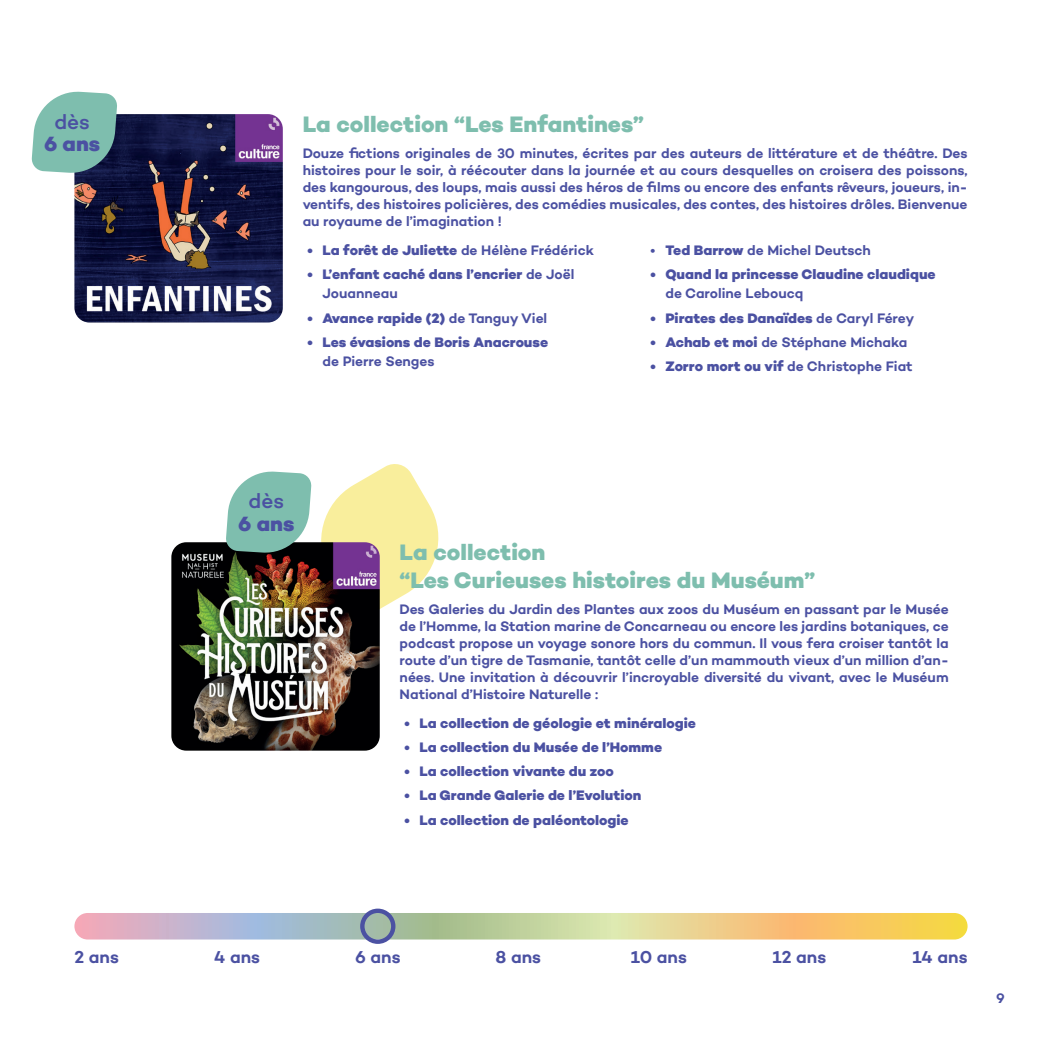
<style>
.page{position:relative;width:1042px;height:1042px;background:#fff}
.page>*{position:absolute;margin:0;border:0;box-sizing:border-box;transform-origin:0 0}
.Titre_podcast{font:800 22.75px/27.3px "Campton";color:#7ebeae}
.t1{font:800 21px "Campton";color:#4b51a2}
.t2{font:500 21px "Campton";color:#4b51a2}
.t3{font:600 17.5px "Campton";color:#4b51a2}
.Texte_standard{font:600 14px/16.8px "Campton";color:#4b51a2;text-align:justify}
.t4{font:800 14px/19.2px "Campton";color:#4b51a2}
.s1{font-weight:600}
.s2{font-weight:800}
</style>
<div class="page">
<svg style="left:74px;top:913px;width:893px;height:26px;background:#d0c49b"></svg>
<img style="left:74px;top:114px;width:209px;height:208px">
<img style="left:171px;top:542px;width:209px;height:208px">
<svg style="left:31px;top:91px;width:86px;height:83px;background:#84b8ae"></svg>
<svg style="left:225px;top:464px;width:214px;height:153px"></svg>
<div style="left:360px;top:908px;width:35px;height:36px;border:4px solid #4b51a2;border-radius:50%"></div>
<p class="t2" style="left:54px;top:108px;width:37px">dès</p>
<p class="t1" style="left:44px;top:130px;width:58px">6 ans</p>
<p class="Titre_podcast" style="left:303px;top:110px;width:343px">La collection “Les Enfantines”</p>
<p class="Texte_standard" style="left:303px;top:145px;width:666px">Douze fictions originales de 30 minutes, écrites par des auteurs de littérature et de théâtre. Des histoires pour le soir, à réécouter dans la journée et au cours desquelles on croisera des poissons, des kangourous, des loups, mais aussi des héros de films ou encore des enfants rêveurs, joueurs, in&shy;ventifs, des histoires policières, des comédies musicales, des contes, des histoires drôles. Bienvenue au royaume de l’imagination !</p>
<p class="t4" style="left:308px;top:240px;width:288px">• La forêt de Juliette <span class="s1">de Hélène Frédérick</span></p>
<p class="t4" style="left:322px;top:265px;width:253px;text-indent:-15px">• L’enfant caché dans l’encrier <span class="s1">de Joël<br>Jouanneau</span></p>
<p class="t4" style="left:308px;top:308px;width:241px">• Avance rapide (2) <span class="s1">de Tanguy Viel</span></p>
<p class="t4" style="left:322px;top:332px;width:227px;text-indent:-15px">• Les évasions de Boris Anacrouse <span class="s1">de Pierre Senges</span></p>
<p class="Texte_standard" style="left:650px;top:241px;width:222px">• <span class="s2">Ted Barrow</span> de Michel Deutsch</p>
<p class="t4" style="left:665px;top:265px;width:272px;text-indent:-15px">• Quand la princesse Claudine claudique <span class="s1">de Caroline Leboucq</span></p>
<p class="t4" style="left:650px;top:308px;width:265px">• Pirates des Danaïdes <span class="s1">de Caryl Férey</span></p>
<p class="Texte_standard" style="left:650px;top:333px;width:258px"><span class="s2">• Achab et moi</span> de Stéphane Michaka</p>
<p class="Texte_standard" style="left:650px;top:357px;width:264px"><span class="s2">• Zorro mort ou vif</span> de Christophe Fiat</p>
<p class="t2" style="left:249px;top:488px;width:37px">dès</p>
<p class="t1" style="left:238px;top:510px;width:58px">6 ans</p>
<p class="Titre_podcast" style="left:400px;top:539px;width:417px">La collection<br>“Les Curieuses histoires du Muséum”</p>
<p class="Texte_standard" style="left:400px;top:601px;width:551px">Des Galeries du Jardin des Plantes aux zoos du Muséum en passant par le Musée de l’Homme, la Station marine de Concarneau ou encore les jardins botaniques, ce podcast propose un voyage sonore hors du commun. Il vous fera croiser tantôt la route d’un tigre de Tasmanie, tantôt celle d’un mammouth vieux d’un million d’an&shy;nées. Une invitation à découvrir l’incroyable diversité du vivant, avec le Muséum National d’Histoire Naturelle :</p>
<p class="t4" style="left:404px;top:713px;width:293px">• La collection de géologie et minéralogie</p>
<p class="t4" style="left:404px;top:737px;width:259px">• La collection du Musée de l’Homme</p>
<p class="t4" style="left:404px;top:762px;width:211px">• La collection vivante du zoo</p>
<p class="t4" style="left:404px;top:786px;width:238px">• La Grande Galerie de l’Evolution</p>
<p class="t4" style="left:404px;top:810px;width:226px">• La collection de paléontologie</p>
<p class="t3" style="left:74px;top:946px;width:46px">2 ans</p>
<p class="t3" style="left:214px;top:946px;width:47px">4 ans</p>
<p class="t3" style="left:355px;top:946px;width:47px">6 ans</p>
<p class="t3" style="left:495px;top:946px;width:47px">8 ans</p>
<p class="t3" style="left:631px;top:946px;width:58px">10 ans</p>
<p class="t3" style="left:772px;top:946px;width:55px">12 ans</p>
<p class="t3" style="left:912px;top:946px;width:57px">14 ans</p>
<p class="Texte_standard" style="left:996px;top:989px;width:10px">9</p>
</div>
